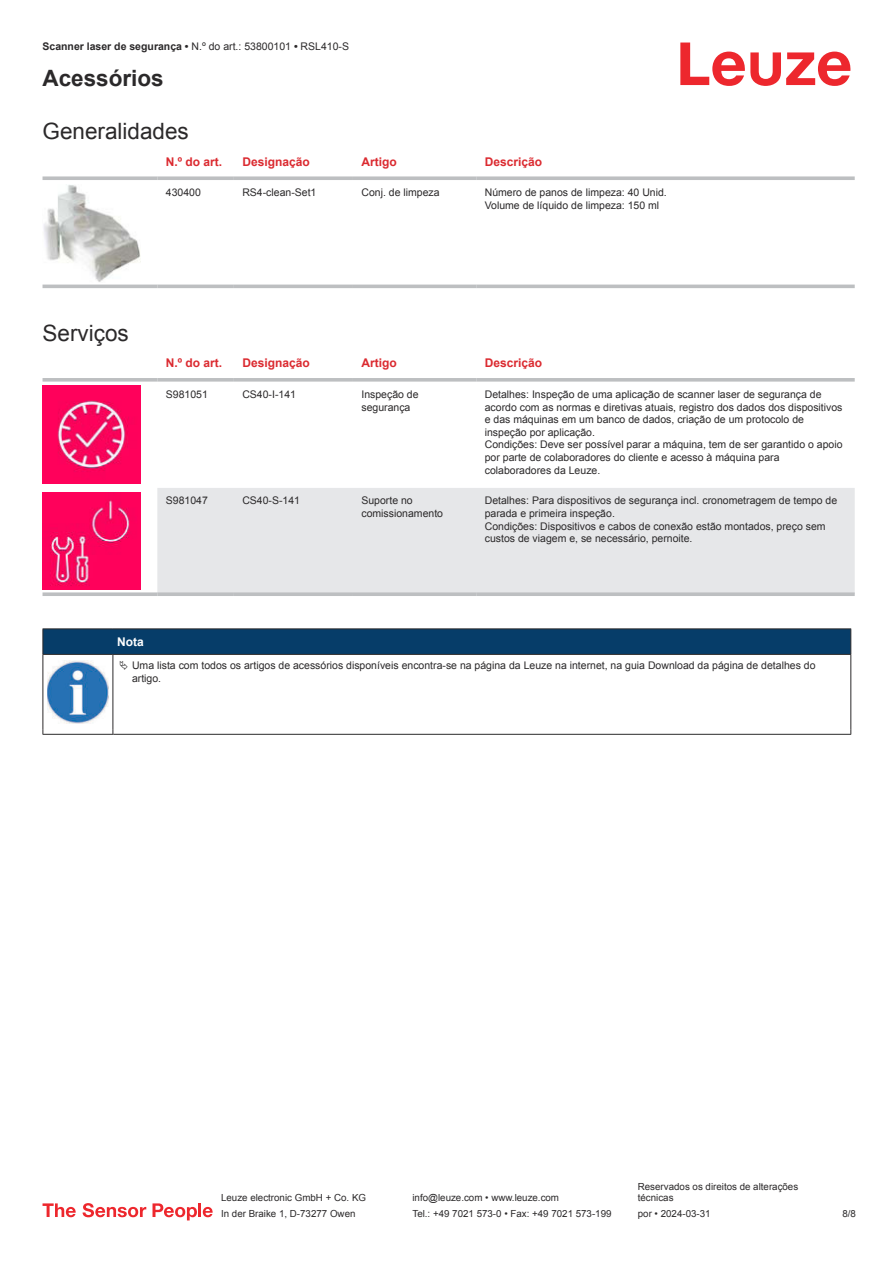
<style>
.page{position:relative;width:893px;height:1263px;background:#fff}
.page>*{position:absolute;margin:0;border:0;box-sizing:border-box;transform-origin:0 0}
.t1{font:22.5px "Arial";color:#2b292a}
.t2{font:700 22.5px "Arial";color:#2b292a}
.t3{font:700 12px "Arial";color:#db2a30}
.t4{font:700 12px "Arial";color:#fff}
.t5{font:10.5px/12.6px "Arial";color:#2b292a}
.t6{font:9.75px/11.7px "Arial";color:#2b292a}
.s1{font-weight:700}
</style>
<div class="page">
<svg style="left:680px;top:43px;width:170px;height:43px"></svg>
<svg style="left:43px;top:255px;width:812px;height:30px"></svg>
<svg style="left:43px;top:176px;width:114px;height:4px"></svg>
<svg style="left:157px;top:176px;width:77px;height:4px"></svg>
<svg style="left:234px;top:176px;width:119px;height:4px"></svg>
<svg style="left:353px;top:176px;width:123px;height:4px"></svg>
<svg style="left:476px;top:176px;width:379px;height:4px;fill:#bdbfc1"></svg>
<hr style="left:43px;top:285px;width:114px;height:3px;background:#bdbfc1">
<hr style="left:157px;top:285px;width:77px;height:3px;background:#bdbfc1">
<hr style="left:234px;top:285px;width:119px;height:3px;background:#bdbfc1">
<hr style="left:353px;top:285px;width:123px;height:3px;background:#bdbfc1">
<hr style="left:476px;top:285px;width:379px;height:3px;background:#bdbfc1">
<img style="left:43px;top:185px;width:97px;height:97px">
<div style="left:157px;top:488px;width:698px;height:104px;background:#e6e7e9"></div>
<svg style="left:43px;top:378px;width:114px;height:4px"></svg>
<svg style="left:157px;top:378px;width:77px;height:4px"></svg>
<svg style="left:234px;top:378px;width:119px;height:4px"></svg>
<svg style="left:353px;top:378px;width:123px;height:4px"></svg>
<svg style="left:476px;top:378px;width:379px;height:4px;fill:#bec0c2"></svg>
<svg style="left:43px;top:592px;width:114px;height:4px"></svg>
<svg style="left:157px;top:592px;width:77px;height:4px"></svg>
<svg style="left:234px;top:592px;width:119px;height:4px"></svg>
<svg style="left:353px;top:592px;width:123px;height:4px"></svg>
<svg style="left:476px;top:592px;width:379px;height:4px;fill:#bdbfc1"></svg>
<img style="left:43px;top:386px;width:97px;height:98px">
<img style="left:43px;top:492px;width:97px;height:98px">
<svg style="left:44px;top:655px;width:806px;height:79px"></svg>
<hr style="left:43px;top:628px;width:70px;height:1px;background:#2b292a">
<hr style="left:43px;top:654px;width:70px;height:1px;background:#2b292a">
<hr style="left:113px;top:628px;width:738px;height:1px;background:#2b292a">
<div style="left:43px;top:629px;width:808px;height:25px;background:#063d69"></div>
<hr style="left:113px;top:654px;width:738px;height:1px;background:#2b292a">
<hr style="left:43px;top:655px;width:1px;height:75px;background:#2b292a">
<hr style="left:113px;top:655px;width:1px;height:75px;background:#2b292a">
<hr style="left:850px;top:655px;width:1px;height:75px;background:#2b292a">
<hr style="left:43px;top:734px;width:70px;height:1px;background:#2b292a">
<hr style="left:113px;top:734px;width:738px;height:1px;background:#2b292a">
<img style="left:47px;top:661px;width:61px;height:63px">
<div style="left:115px;top:655px;width:734px;height:33px;background:#fff"></div>
<svg style="left:43px;top:1203px;width:33px;height:14px"></svg>
<svg style="left:83px;top:1203px;width:63px;height:14px"></svg>
<svg style="left:153px;top:1203px;width:44px;height:17px"></svg>
<hr style="left:198px;top:1203px;width:3px;height:14px;background:#ed272d">
<svg style="left:203px;top:1207px;width:10px;height:10px"></svg>
<p class="t5" style="left:43px;top:41px;width:308px"><span class="s1">Scanner laser de segurança •</span> N.º do art.: 53800101 <span class="s1">•</span> RSL410-S</p>
<h1 class="t2" style="left:43px;top:70px;width:123px">Acessórios</h1>
<h1 class="t1" style="left:43px;top:123px;width:148px">Generalidades</h1>
<p class="t3" style="left:166px;top:157px;width:58px">N.º do art.</p>
<p class="t3" style="left:242px;top:157px;width:69px">Designação</p>
<p class="t3" style="left:361px;top:157px;width:37px">Artigo</p>
<p class="t3" style="left:485px;top:157px;width:59px">Descrição</p>
<p class="t5" style="left:166px;top:187px;width:37px">430400</p>
<p class="t5" style="left:242px;top:187px;width:76px">RS4-clean-Set1</p>
<p class="t5" style="left:361px;top:187px;width:80px">Conj. de limpeza</p>
<p class="t5" style="left:485px;top:187px;width:184px">Número de panos de limpeza: 40 Unid.<br>Volume de líquido de limpeza: 150 ml</p>
<h1 class="t1" style="left:43px;top:325px;width:88px">Serviços</h1>
<p class="t3" style="left:166px;top:358px;width:58px">N.º do art.</p>
<p class="t3" style="left:242px;top:358px;width:69px">Designação</p>
<p class="t3" style="left:361px;top:358px;width:37px">Artigo</p>
<p class="t3" style="left:485px;top:358px;width:59px">Descrição</p>
<p class="t5" style="left:166px;top:389px;width:44px">S981051</p>
<p class="t5" style="left:242px;top:389px;width:55px">CS40-I-141</p>
<p class="t5" style="left:361px;top:389px;width:59px">Inspeção de segurança</p>
<p class="t5" style="left:485px;top:389px;width:359px">Detalhes: Inspeção de uma aplicação de scanner laser de segurança de acordo com as normas e diretivas atuais, registro dos dados dos dispositivos e das máquinas em um banco de dados, criação de um protocolo de inspeção por aplicação.<br>Condições: Deve ser possível parar a máquina, tem de ser garantido o apoio por parte de colaboradores do cliente e acesso à máquina para colaboradores da Leuze.</p>
<p class="t5" style="left:166px;top:495px;width:44px">S981047</p>
<p class="t5" style="left:242px;top:495px;width:59px">CS40-S-141</p>
<p class="t5" style="left:361px;top:495px;width:83px">Suporte no comissionamento</p>
<p class="t5" style="left:485px;top:495px;width:354px">Detalhes: Para dispositivos de segurança incl. cronometragem de tempo de parada e primeira inspeção.<br>Condições: Dispositivos e cabos de conexão estão montados, preço sem custos de viagem e, se necessário, pernoite.</p>
<p class="t4" style="left:117px;top:637px;width:28px">Nota</p>
<p class="t5" style="left:132px;top:660px;width:685px">Uma lista com todos os artigos de acessórios disponíveis encontra-se na página da Leuze na internet, na guia Download da página de detalhes do artigo.</p>
<p class="t6" style="left:221px;top:1193px;width:146px">Leuze electronic GmbH + Co. KG</p>
<p class="t6" style="left:412px;top:1193px;width:148px">info@leuze.com • www.leuze.com</p>
<p class="t6" style="left:638px;top:1181px;width:162px">Reservados os direitos de alterações técnicas</p>
<p class="t6" style="left:221px;top:1209px;width:136px">In der Braike 1, D-73277 Owen</p>
<p class="t6" style="left:412px;top:1209px;width:201px">Tel.: +49 7021 573-0 • Fax: +49 7021 573-199</p>
<p class="t6" style="left:638px;top:1209px;width:74px">por • 2024-03-31</p>
<p class="t6" style="left:842px;top:1209px;width:15px">8 /8</p>
</div>
